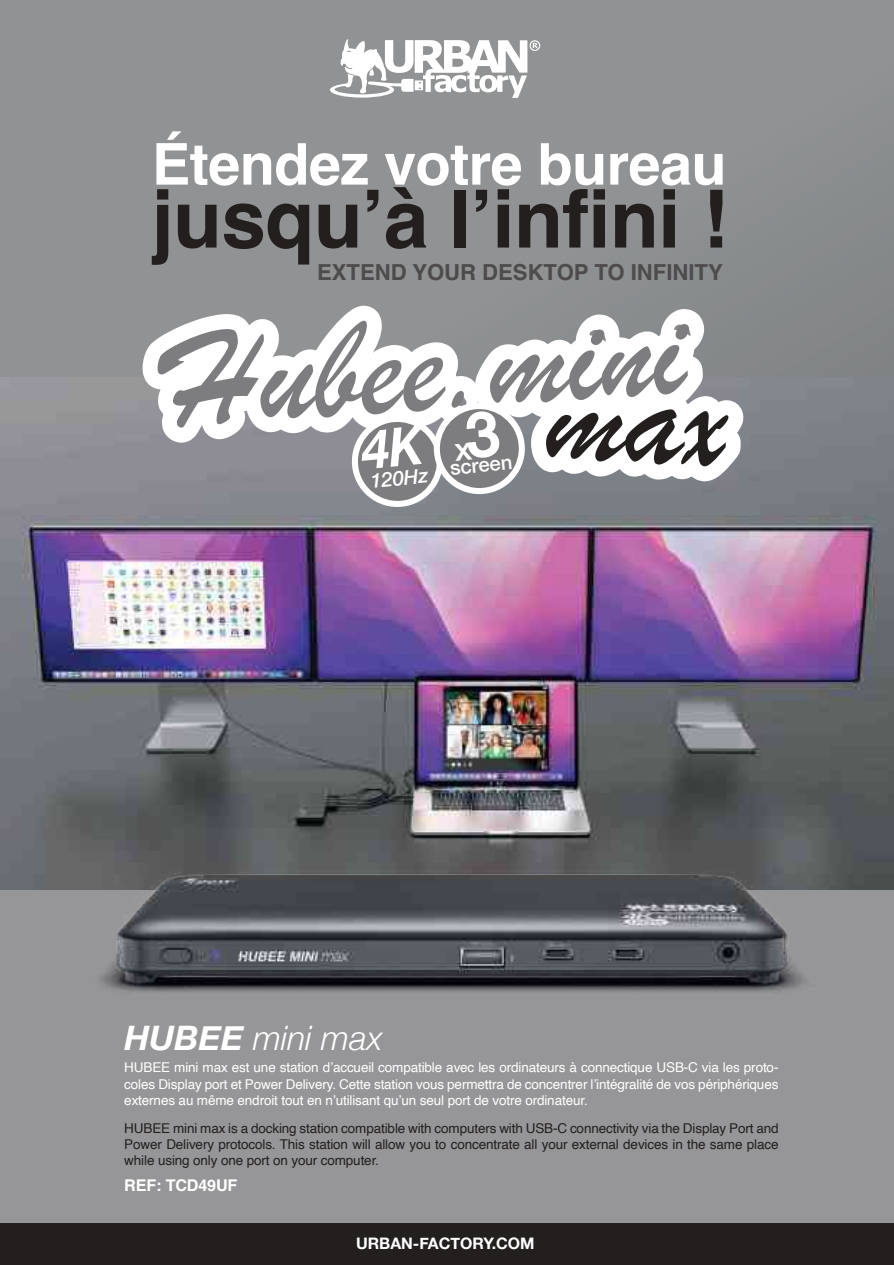
<style>
.page{position:relative;width:894px;height:1265px;background:#fff}
.page>*{position:absolute;margin:0;border:0;box-sizing:border-box;transform-origin:0 0}
.t1{font:142.95px "Brush Script";color:#7d7c7e}
.t2{font:italic 300 33.75px "Helvetica Neue";color:#fff}
.t3{font:700 22.05px "Helvetica";color:#4e4b4c}
.t4{font:500 20.1px "Helvetica Neue";color:#fff}
.t5{font:700 16.2px "Helvetica";letter-spacing:-.01em;color:#fff}
.t6{font:700 15.9px "Helvetica Neue";color:#fff}
.t7{font:13.5px/16.2px "Helvetica";letter-spacing:-.01em;color:#fff;text-align:justify}
.t8{font:13.5px/16.2px "Helvetica";letter-spacing:-.01em;color:#241f1f;text-align:justify}
.s1{font-style:italic}
.s2{font-weight:700}
</style>
<div class="page">
<div style="left:0;top:0;width:894px;height:867px;background:#909293"></div>
<svg style="left:330px;top:39px;width:36px;height:59px"></svg>
<div style="left:0;top:714px;width:894px;height:517px;background:#969698"></div>
<img style="left:0;top:378px;width:894px;height:511px">
<svg style="left:152px;top:131px;width:154px;height:134px"></svg>
<div style="left:0;top:1222px;width:894px;height:42px;background:#241f1f"></div>
<svg style="left:118px;top:314px;width:191px;height:909px"></svg>
<svg style="left:222px;top:144px;width:144px;height:315px"></svg>
<svg style="left:332px;top:229px;width:34px;height:396px"></svg>
<img style="left:43px;top:626px;width:802px;height:502px">
<img style="left:366px;top:40px;width:363px;height:623px">
<svg style="left:586px;top:40px;width:143px;height:242px"></svg>
<svg style="left:273px;top:282px;width:496px;height:230px"></svg>
<h3 class="t3" style="left:317px;top:263px;width:407px">EXTEND YOUR DESKTOP TO INFINITY</h3>
<h1 class="t1" style="left:160px;top:300px;width:521px;rotate:-4deg">Hubee.mini</h1>
<h3 class="t4" style="left:369px;top:464px;width:144px;rotate:-6deg"><span class="s1">120Hz</span> screen</h3>
<h2 class="t2" style="left:124px;top:1017px;width:260px"><span class="s2">HUBEE</span> mini max</h2>
<p class="t7" style="left:124px;top:1060px;width:656px">HUBEE mini max est une station d’accueil compatible avec les ordinateurs à connectique USB-C via les proto&shy;coles Display port et Power Delivery. Cette station vous permettra de concentrer l’intégralité de vos périphériques externes au même endroit tout en n’utilisant qu’un seul port de votre ordinateur.</p>
<p class="t8" style="left:124px;top:1120px;width:656px">HUBEE mini max is a docking station compatible with computers with USB-C connectivity via the Display Port and Power Delivery protocols. This station will allow you to concentrate all your external devices in the same place while using only one port on your computer.</p>
<p class="t5" style="left:124px;top:1178px;width:115px">REF: TCD49UF</p>
<p class="t6" style="left:356px;top:1232px;width:180px">URBAN-FACTORY.COM</p>
</div>
